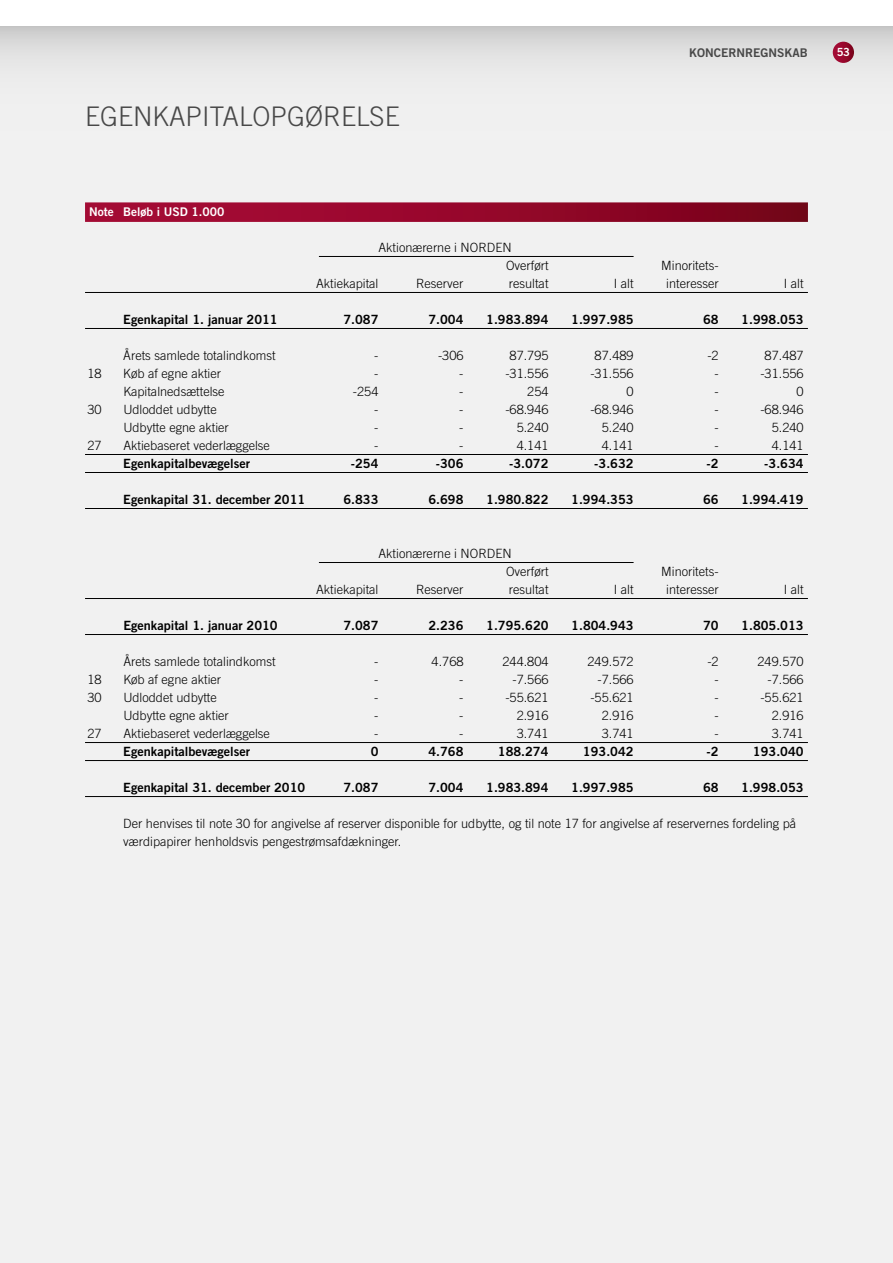
<style>
.page{position:relative;width:893px;height:1263px;background:#fff}
.page>*{position:absolute;margin:0;border:0;box-sizing:border-box;transform-origin:0 0}
.t1{font:300 27px "Trade Gothic LT Std";color:#484848}
.t2{font:300 12.75px/18px "Trade Gothic LT Std";color:#000}
.t3{font:12.75px "Trade Gothic LT Std Bd 2";color:#000}
.t4{font:12px "Trade Gothic LT Std Bd 2";color:#fff}
.t5{font:12px "Trade Gothic LT Std Bd 2";color:#484848}
.t6{font:11.25px "Trade Gothic LT Std Bd 2";color:#fff}
</style>
<div class="page">
<div style="left:0;top:26px;width:893px;height:1237px;background:#f1f1f1"></div>
<div style="left:0;top:26px;width:893px;height:146px;background:linear-gradient(to bottom,#dbdbdb,#f8f8f8)"></div>
<div style="left:85px;top:202px;width:723px;height:20px;background:linear-gradient(to right,#ac0b39,#7a031b)"></div>
<hr style="left:319px;top:256px;width:315px;height:1px;background:#000">
<hr style="left:85px;top:292px;width:723px;height:1px;background:#000">
<hr style="left:85px;top:328px;width:723px;height:1px;background:#000">
<hr style="left:85px;top:454px;width:723px;height:1px;background:#000">
<hr style="left:85px;top:472px;width:723px;height:1px;background:#000">
<hr style="left:85px;top:508px;width:723px;height:1px;background:#000">
<hr style="left:319px;top:562px;width:315px;height:1px;background:#000">
<hr style="left:85px;top:598px;width:723px;height:1px;background:#000">
<hr style="left:85px;top:634px;width:723px;height:1px;background:#000">
<hr style="left:85px;top:742px;width:723px;height:1px;background:#000">
<hr style="left:85px;top:760px;width:723px;height:1px;background:#000">
<hr style="left:85px;top:796px;width:723px;height:1px;background:#000">
<svg style="left:833px;top:42px;width:21px;height:21px"></svg>
<h1 class="t1" style="left:85px;top:100px;width:300px">Egen kapitalopgørelse</h1>
<p class="t4" style="left:89px;top:204px;width:137px">Note Beløb i USD 1.000</p>
<p class="t2" style="left:506px;top:238px;width:44px;text-indent:-128px">Aktionærerne i NORDEN<br>Overført</p>
<p class="t5" style="left:689px;top:45px;width:120px">KONCERNREGNSKAB</p>
<p class="t6" style="left:837px;top:45px;width:15px">53</p>
<p class="t2" style="left:661px;top:256px;width:59px">Minoritets-</p>
<p class="t2" style="left:316px;top:274px;width:64px">Aktiekapital</p>
<p class="t2" style="left:416px;top:274px;width:49px">Reserver</p>
<p class="t2" style="left:509px;top:274px;width:41px">resultat</p>
<p class="t2" style="left:614px;top:274px;width:21px">I alt</p>
<p class="t2" style="left:666px;top:274px;width:54px">interesser</p>
<p class="t2" style="left:784px;top:274px;width:21px">I alt</p>
<p class="t3" style="left:123px;top:312px;width:156px">Egenkapital 1. januar 2011</p>
<p class="t3" style="left:343px;top:312px;width:37px">7.087</p>
<p class="t3" style="left:428px;top:312px;width:37px">7.004</p>
<p class="t3" style="left:486px;top:312px;width:64px">1.983.894</p>
<p class="t3" style="left:571px;top:312px;width:64px">1.997.985</p>
<p class="t3" style="left:703px;top:312px;width:17px">68</p>
<p class="t3" style="left:741px;top:312px;width:64px">1.998.053</p>
<p class="t2" style="left:123px;top:346px;width:154px">Årets samlede totalindkomst</p>
<p class="t2" style="left:374px;top:346px;width:6px">-</p>
<p class="t2" style="left:438px;top:346px;width:27px">-306</p>
<p class="t2" style="left:510px;top:346px;width:40px">87.795</p>
<p class="t2" style="left:595px;top:346px;width:40px">87.489</p>
<p class="t2" style="left:707px;top:346px;width:13px">-2</p>
<p class="t2" style="left:765px;top:346px;width:40px">87.487</p>
<p class="t2" style="left:87px;top:364px;width:135px">18 Køb af egne aktier</p>
<p class="t2" style="left:374px;top:364px;width:6px">-</p>
<p class="t2" style="left:459px;top:364px;width:6px">-</p>
<p class="t2" style="left:505px;top:364px;width:45px">-31.556</p>
<p class="t2" style="left:590px;top:364px;width:45px">-31.556</p>
<p class="t2" style="left:714px;top:364px;width:6px">-</p>
<p class="t2" style="left:760px;top:364px;width:45px">-31.556</p>
<p class="t2" style="left:102px;top:382px;width:11px">K</p>
<p class="t2" style="left:131px;top:382px;width:95px">apitalnedsættelse</p>
<p class="t2" style="left:353px;top:382px;width:27px">-254</p>
<p class="t2" style="left:459px;top:382px;width:6px">-</p>
<p class="t2" style="left:527px;top:382px;width:23px">254</p>
<p class="t2" style="left:626px;top:382px;width:9px">0</p>
<p class="t2" style="left:714px;top:382px;width:6px">-</p>
<p class="t2" style="left:796px;top:382px;width:9px">0</p>
<p class="t2" style="left:87px;top:400px;width:16px">30</p>
<p class="t2" style="left:123px;top:400px;width:95px">Udloddet udbytte</p>
<p class="t2" style="left:374px;top:400px;width:6px">-</p>
<p class="t2" style="left:459px;top:400px;width:6px">-</p>
<p class="t2" style="left:505px;top:400px;width:45px">-68.946</p>
<p class="t2" style="left:590px;top:400px;width:45px">-68.946</p>
<p class="t2" style="left:714px;top:400px;width:6px">-</p>
<p class="t2" style="left:760px;top:400px;width:45px">-68.946</p>
<p class="t2" style="left:123px;top:418px;width:107px">Udbytte egne aktier</p>
<p class="t2" style="left:374px;top:418px;width:6px">-</p>
<p class="t2" style="left:459px;top:418px;width:6px">-</p>
<p class="t2" style="left:517px;top:418px;width:33px">5.240</p>
<p class="t2" style="left:602px;top:418px;width:33px">5.240</p>
<p class="t2" style="left:714px;top:418px;width:6px">-</p>
<p class="t2" style="left:772px;top:418px;width:33px">5.240</p>
<p class="t2" style="left:87px;top:436px;width:16px">27</p>
<p class="t2" style="left:123px;top:436px;width:148px">Aktiebaseret vederlæggelse</p>
<p class="t2" style="left:374px;top:436px;width:6px">-</p>
<p class="t2" style="left:459px;top:436px;width:6px">-</p>
<p class="t2" style="left:517px;top:436px;width:33px">4.141</p>
<p class="t2" style="left:602px;top:436px;width:33px">4.141</p>
<p class="t2" style="left:714px;top:436px;width:6px">-</p>
<p class="t2" style="left:772px;top:436px;width:33px">4.141</p>
<p class="t3" style="left:123px;top:456px;width:128px">Egenkapitalbevægelser</p>
<p class="t3" style="left:351px;top:456px;width:29px">-254</p>
<p class="t3" style="left:436px;top:456px;width:29px">-306</p>
<p class="t3" style="left:509px;top:456px;width:41px">-3.072</p>
<p class="t3" style="left:594px;top:456px;width:41px">-3.632</p>
<p class="t3" style="left:707px;top:456px;width:14px">-2</p>
<p class="t3" style="left:764px;top:456px;width:41px">-3.634</p>
<p class="t3" style="left:123px;top:492px;width:184px">Egenkapital 31. december 2011</p>
<p class="t3" style="left:343px;top:492px;width:37px">6.833</p>
<p class="t3" style="left:428px;top:492px;width:37px">6.698</p>
<p class="t3" style="left:486px;top:492px;width:64px">1.980.822</p>
<p class="t3" style="left:571px;top:492px;width:64px">1.994.353</p>
<p class="t3" style="left:703px;top:492px;width:17px">66</p>
<p class="t3" style="left:741px;top:492px;width:64px">1.994.419</p>
<p class="t2" style="left:506px;top:544px;width:44px;text-indent:-128px">Aktionærerne i NORDEN<br>Overført</p>
<p class="t2" style="left:661px;top:562px;width:59px">Minoritets-</p>
<p class="t2" style="left:316px;top:580px;width:64px">Aktiekapital</p>
<p class="t2" style="left:416px;top:580px;width:49px">Reserver</p>
<p class="t2" style="left:509px;top:580px;width:41px">resultat</p>
<p class="t2" style="left:614px;top:580px;width:21px">I alt</p>
<p class="t2" style="left:666px;top:580px;width:54px">interesser</p>
<p class="t2" style="left:784px;top:580px;width:21px">I alt</p>
<p class="t3" style="left:123px;top:618px;width:156px">Egenkapital 1. januar 2010</p>
<p class="t3" style="left:343px;top:618px;width:37px">7.087</p>
<p class="t3" style="left:428px;top:618px;width:37px">2.236</p>
<p class="t3" style="left:486px;top:618px;width:64px">1.795.620</p>
<p class="t3" style="left:571px;top:618px;width:64px">1.804.943</p>
<p class="t3" style="left:703px;top:618px;width:17px">70</p>
<p class="t3" style="left:741px;top:618px;width:64px">1.805.013</p>
<p class="t2" style="left:123px;top:652px;width:154px">Årets samlede totalindkomst</p>
<p class="t2" style="left:374px;top:652px;width:6px">-</p>
<p class="t2" style="left:432px;top:652px;width:33px">4.768</p>
<p class="t2" style="left:502px;top:652px;width:48px">244.804</p>
<p class="t2" style="left:587px;top:652px;width:48px">249.572</p>
<p class="t2" style="left:707px;top:652px;width:13px">-2</p>
<p class="t2" style="left:757px;top:652px;width:48px">249.570</p>
<p class="t2" style="left:87px;top:670px;width:135px">18 Køb af egne aktier</p>
<p class="t2" style="left:374px;top:670px;width:6px">-</p>
<p class="t2" style="left:459px;top:670px;width:6px">-</p>
<p class="t2" style="left:512px;top:670px;width:38px">-7.566</p>
<p class="t2" style="left:597px;top:670px;width:38px">-7.566</p>
<p class="t2" style="left:714px;top:670px;width:6px">-</p>
<p class="t2" style="left:767px;top:670px;width:38px">-7.566</p>
<p class="t2" style="left:87px;top:688px;width:16px">30</p>
<p class="t2" style="left:123px;top:688px;width:95px">Udloddet udbytte</p>
<p class="t2" style="left:374px;top:688px;width:6px">-</p>
<p class="t2" style="left:459px;top:688px;width:6px">-</p>
<p class="t2" style="left:505px;top:688px;width:45px">-55.621</p>
<p class="t2" style="left:590px;top:688px;width:45px">-55.621</p>
<p class="t2" style="left:714px;top:688px;width:6px">-</p>
<p class="t2" style="left:760px;top:688px;width:45px">-55.621</p>
<p class="t2" style="left:123px;top:706px;width:107px">Udbytte egne aktier</p>
<p class="t2" style="left:374px;top:706px;width:6px">-</p>
<p class="t2" style="left:459px;top:706px;width:6px">-</p>
<p class="t2" style="left:517px;top:706px;width:33px">2.916</p>
<p class="t2" style="left:602px;top:706px;width:33px">2.916</p>
<p class="t2" style="left:714px;top:706px;width:6px">-</p>
<p class="t2" style="left:772px;top:706px;width:33px">2.916</p>
<p class="t2" style="left:87px;top:724px;width:16px">27</p>
<p class="t2" style="left:123px;top:724px;width:148px">Aktiebaseret vederlæggelse</p>
<p class="t2" style="left:374px;top:724px;width:6px">-</p>
<p class="t2" style="left:459px;top:724px;width:6px">-</p>
<p class="t2" style="left:517px;top:724px;width:33px">3.741</p>
<p class="t2" style="left:602px;top:724px;width:33px">3.741</p>
<p class="t2" style="left:714px;top:724px;width:6px">-</p>
<p class="t2" style="left:772px;top:724px;width:33px">3.741</p>
<p class="t3" style="left:123px;top:744px;width:128px">Egenkapitalbevægelser</p>
<p class="t3" style="left:371px;top:744px;width:9px">0</p>
<p class="t3" style="left:428px;top:744px;width:37px">4.768</p>
<p class="t3" style="left:498px;top:744px;width:52px">188.274</p>
<p class="t3" style="left:583px;top:744px;width:52px">193.042</p>
<p class="t3" style="left:707px;top:744px;width:14px">-2</p>
<p class="t3" style="left:753px;top:744px;width:52px">193.040</p>
<p class="t3" style="left:123px;top:780px;width:184px">Egenkapital 31. december 2010</p>
<p class="t3" style="left:343px;top:780px;width:37px">7.087</p>
<p class="t3" style="left:428px;top:780px;width:37px">7.004</p>
<p class="t3" style="left:486px;top:780px;width:64px">1.983.894</p>
<p class="t3" style="left:571px;top:780px;width:64px">1.997.985</p>
<p class="t3" style="left:703px;top:780px;width:17px">68</p>
<p class="t3" style="left:741px;top:780px;width:64px">1.998.053</p>
<p class="t2" style="left:123px;top:814px;width:674px">Der henvises til note 30 for angivelse af reserver disponible for udbytte, og til note 17 for angivelse af reservernes fordeling på værdipapirer henholdsvis pengestrømsafdækninger.</p>
</div>
